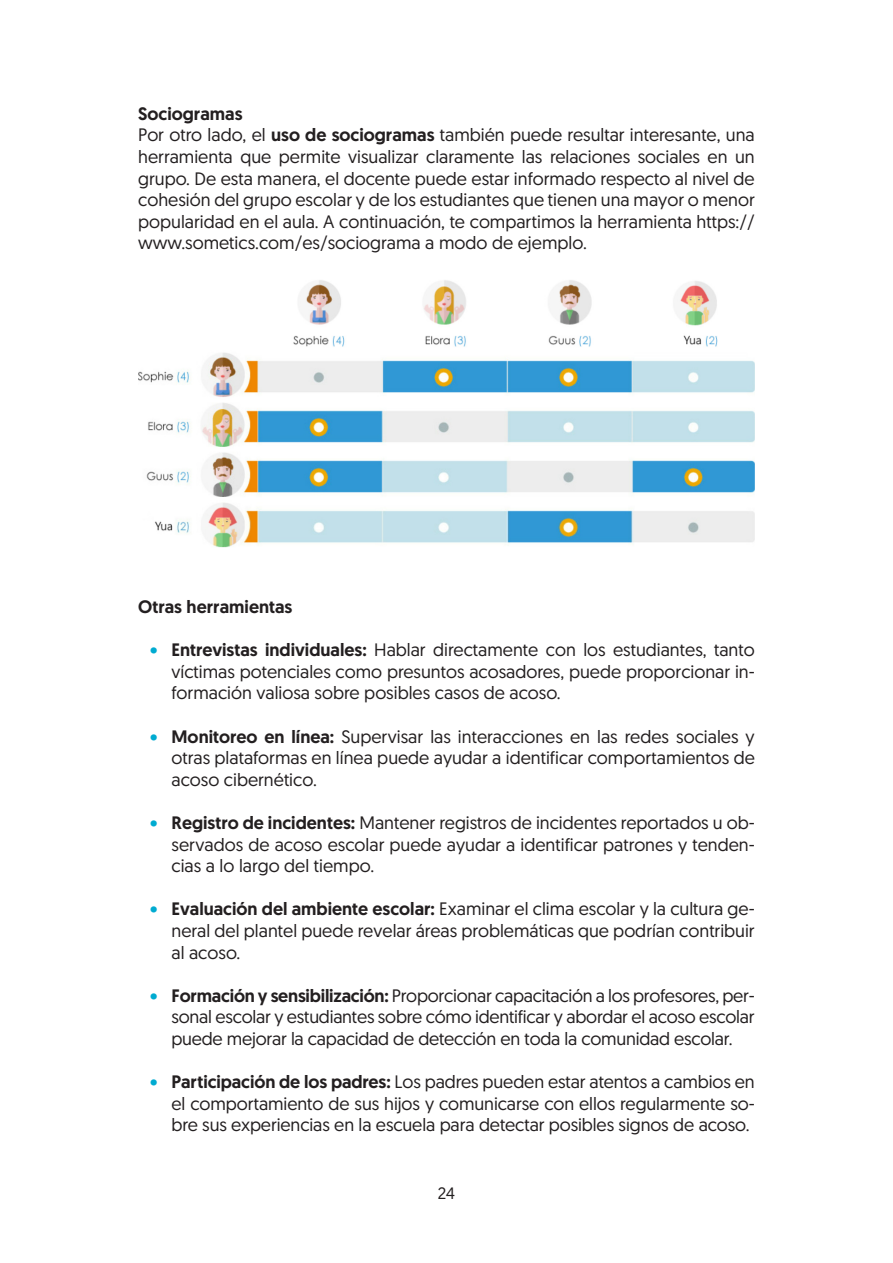
<style>
.page{position:relative;width:893px;height:1263px;background:#fff}
.page>*{position:absolute;margin:0;border:0;box-sizing:border-box;transform-origin:0 0}
.t1{font:18px/21.6px "Geomanist";color:#231f20;text-align:justify}
.t2{font:500 18px "Geomanist";color:#231f20}
.t3{font:700 18px "Geomanist";color:#00abd1}
.t4{font:16.5px "Geomanist";color:#231f20}
.s1{font-weight:500}
</style>
<div class="page">
<img style="left:138px;top:280px;width:617px;height:267px">
<p class="t2" style="left:138px;top:102px;width:106px">Sociogramas</p>
<p class="t1" style="left:138px;top:124px;width:618px">Por otro lado, el <span class="s1">uso de sociogramas</span> también puede resultar interesante, una herramienta que permite visualizar claramente las relaciones sociales en un grupo. De esta manera, el docente puede estar informado respecto al nivel de cohesión del grupo escolar y de los estudiantes que tienen una mayor o menor popularidad en el aula. A continuación, te compartimos la herramienta https:// www.sometics.com/es/sociograma a modo de ejemplo.</p>
<p class="t2" style="left:138px;top:594px;width:156px">Otras herramientas</p>
<p class="t1" style="left:171px;top:638px;width:585px"><span class="s1">Entrevistas individuales:</span> Hablar directamente con los estudiantes, tanto víctimas potenciales como presuntos acosadores, puede proporcionar in&shy;formación valiosa sobre posibles casos de acoso.</p>
<p class="t1" style="left:171px;top:725px;width:585px"><span class="s1">Monitoreo en línea:</span> Supervisar las interacciones en las redes sociales y otras plataformas en línea puede ayudar a identificar comportamientos de acoso cibernético.</p>
<p class="t1" style="left:171px;top:811px;width:585px"><span class="s1">Registro de incidentes:</span> Mantener registros de incidentes reportados u ob&shy;servados de acoso escolar puede ayudar a identificar patrones y tenden&shy;cias a lo largo del tiempo.</p>
<p class="t1" style="left:171px;top:898px;width:585px"><span class="s1">Evaluación del ambiente escolar:</span> Examinar el clima escolar y la cultura ge&shy;neral del plantel puede revelar áreas problemáticas que podrían contribuir al acoso.</p>
<p class="t1" style="left:171px;top:984px;width:585px"><span class="s1">Formación y sensibilización:</span> Proporcionar capacitación a los profesores, per&shy;sonal escolar y estudiantes sobre cómo identificar y abordar el acoso escolar puede mejorar la capacidad de detección en toda la comunidad escolar.</p>
<p class="t1" style="left:171px;top:1070px;width:585px"><span class="s1">Participación de los padres:</span> Los padres pueden estar atentos a cambios en el comportamiento de sus hijos y comunicarse con ellos regularmente so&shy;bre sus experiencias en la escuela para detectar posibles signos de acoso.</p>
<p class="t3" style="left:150px;top:638px;width:9px">•</p>
<p class="t3" style="left:150px;top:724px;width:9px">•</p>
<p class="t3" style="left:150px;top:811px;width:9px">•</p>
<p class="t3" style="left:150px;top:897px;width:9px">•</p>
<p class="t3" style="left:150px;top:983px;width:9px">•</p>
<p class="t3" style="left:150px;top:1070px;width:9px">•</p>
<p class="t4" style="left:438px;top:1182px;width:19px">24</p>
</div>
